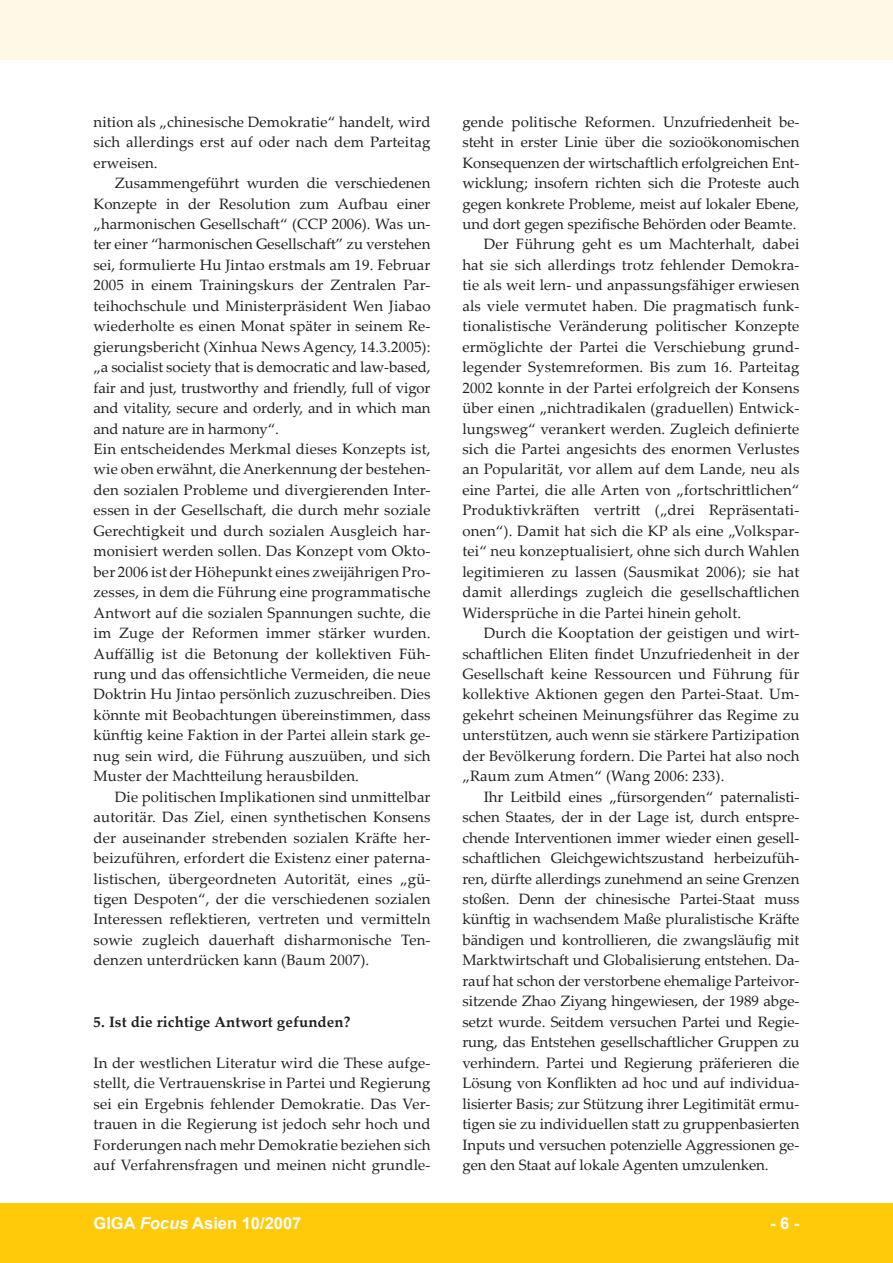
<style>
.page{position:relative;width:893px;height:1263px;background:#fff}
.page>*{position:absolute;margin:0;border:0;box-sizing:border-box;transform-origin:0 0}
.t1{font:700 16.5px "Arial";color:#fff}
.foc__text_flieÃ_text{font:15px/20.4px "Palatino Linotype";letter-spacing:.01em;color:#231f20;text-align:justify}
.foc__text_1_absatz_f{font:15px/20.4px "Palatino Linotype";letter-spacing:.01em;color:#231f20;text-align:justify}
.foc__text_Ã¼berschrif{font:700 15px "Palatino Linotype";letter-spacing:.01em;color:#231f20}
.s1{font-style:italic}
</style>
<div class="page">
<div style="left:0;top:1203px;width:893px;height:60px;background:#feca0a"></div>
<div style="left:0;top:0;width:893px;height:60px;background:#fef9e7"></div>
<p class="foc__text_flieÃ_text" style="left:94px;top:111px;width:338px">nition als „chinesische Demokratie“ handelt, wird sich allerdings erst auf oder nach dem Parteitag erweisen.</p>
<p class="foc__text_flieÃ_text" style="left:94px;top:172px;width:339px;text-indent:21px">Zusammengeführt wurden die verschiedenen Konzepte in der Resolution zum Aufbau einer „harmonischen Gesellschaft“ (CCP 2006). Was un&shy;ter einer “harmonischen Gesellschaft” zu verstehen sei, formulierte Hu Jintao erstmals am 19. Februar 2005 in einem Trainingskurs der Zentralen Par&shy;teihochschule und Ministerpräsident Wen Jiabao wiederholte es einen Monat später in seinem Re&shy;gierungsbericht (Xinhua News Agency, 14.3.2005): „a socialist society that is democratic and law-based, fair and just, trustworthy and friendly, full of vigor and vitality, secure and orderly, and in which man and nature are in harmony“.</p>
<p class="foc__text_1_absatz_f" style="left:94px;top:438px;width:339px">Ein entscheidendes Merkmal dieses Konzepts ist, wie oben erwähnt, die Anerkennung der bestehen&shy;den sozialen Probleme und divergierenden Inter&shy;essen in der Gesellschaft, die durch mehr soziale Gerechtigkeit und durch sozialen Ausgleich har&shy;monisiert werden sollen. Das Konzept vom Okto&shy;ber 2006 ist der Höhepunkt eines zweijährigen Pro&shy;zesses, in dem die Führung eine programmatische Antwort auf die sozialen Spannungen suchte, die im Zuge der Reformen immer stärker wurden.<br>Auffällig ist die Betonung der kollektiven Füh&shy;rung und das offensichtliche Vermeiden, die neue Doktrin Hu Jintao persönlich zuzuschreiben. Dies könnte mit Beobachtungen übereinstimmen, dass künftig keine Faktion in der Partei allein stark ge&shy;nug sein wird, die Führung auszuüben, und sich Muster der Machtteilung herausbilden.</p>
<p class="foc__text_flieÃ_text" style="left:94px;top:786px;width:338px;text-indent:21px">Die politischen Implikationen sind unmittelbar autoritär. Das Ziel, einen synthetischen Konsens der auseinander strebenden sozialen Kräfte her&shy;beizuführen, erfordert die Existenz einer paterna&shy;listischen, übergeordneten Autorität, eines „gü&shy;tigen Despoten“, der die verschiedenen sozialen Interessen reflektieren, vertreten und vermitteln sowie zugleich dauerhaft disharmonische Ten&shy;denzen unterdrücken kann (Baum 2007).</p>
<p class="foc__text_Ã¼berschrif" style="left:94px;top:1011px;width:259px">5. Ist die richtige Antwort gefunden?</p>
<p class="foc__text_1_absatz_f" style="left:94px;top:1052px;width:338px">In der westlichen Literatur wird die These aufge&shy;stellt, die Vertrauenskrise in Partei und Regierung sei ein Ergebnis fehlender Demokratie. Das Ver&shy;trauen in die Regierung ist jedoch sehr hoch und Forderungen nach mehr Demokratie beziehen sich auf Verfahrensfragen und meinen nicht grundle-</p>
<p class="foc__text_1_absatz_f" style="left:462px;top:111px;width:338px">gende politische Reformen. Unzufriedenheit be&shy;steht in erster Linie über die sozioökonomischen Konsequenzen der wirtschaftlich erfolgreichen Ent&shy;wicklung; insofern richten sich die Proteste auch gegen konkrete Probleme, meist auf lokaler Ebene, und dort gegen spezifische Behörden oder Beamte.</p>
<p class="foc__text_flieÃ_text" style="left:462px;top:234px;width:339px;text-indent:21px">Der Führung geht es um Machterhalt, dabei hat sie sich allerdings trotz fehlender Demokra&shy;tie als weit lern- und anpassungsfähiger erwiesen als viele vermutet haben. Die pragmatisch funk&shy;tionalistische Veränderung politischer Konzepte ermöglichte der Partei die Verschiebung grund&shy;legender Systemreformen. Bis zum 16. Parteitag 2002 konnte in der Partei erfolgreich der Konsens über einen „nichtradikalen (graduellen) Entwick&shy;lungsweg“ verankert werden. Zugleich definierte sich die Partei angesichts des enormen Verlustes an Popularität, vor allem auf dem Lande, neu als eine Partei, die alle Arten von „fortschrittlichen“ Produktivkräften vertritt („drei Repräsentati&shy;onen“). Damit hat sich die KP als eine „Volkspar&shy;tei“ neu konzeptualisiert, ohne sich durch Wahlen legitimieren zu lassen (Sausmikat 2006); sie hat damit allerdings zugleich die gesellschaftlichen Widersprüche in die Partei hinein geholt.</p>
<p class="foc__text_flieÃ_text" style="left:462px;top:622px;width:339px;text-indent:21px">Durch die Kooptation der geistigen und wirt&shy;schaftlichen Eliten findet Unzufriedenheit in der Gesellschaft keine Ressourcen und Führung für kollektive Aktionen gegen den Partei-Staat. Um&shy;gekehrt scheinen Meinungsführer das Regime zu unterstützen, auch wenn sie stärkere Partizipation der Bevölkerung fordern. Die Partei hat also noch „Raum zum Atmen“ (Wang 2006: 233).</p>
<p class="foc__text_flieÃ_text" style="left:462px;top:786px;width:338px;text-indent:21px">Ihr Leitbild eines „fürsorgenden“ paternalisti&shy;schen Staates, der in der Lage ist, durch entspre&shy;chende Interventionen immer wieder einen gesell&shy;schaftlichen Gleichgewichtszustand herbeizufüh&shy;ren, dürfte allerdings zunehmend an seine Grenzen stoßen. Denn der chinesische Partei-Staat muss künftig in wachsendem Maße pluralistische Kräfte bändigen und kontrollieren, die zwangsläufig mit Marktwirtschaft und Globalisierung entstehen. Da&shy;rauf hat schon der verstorbene ehemalige Parteivor&shy;sitzende Zhao Ziyang hingewiesen, der 1989 abge&shy;setzt wurde. Seitdem versuchen Partei und Regie&shy;rung, das Entstehen gesellschaftlicher Gruppen zu verhindern. Partei und Regierung präferieren die Lösung von Konflikten ad hoc und auf individua&shy;lisierter Basis; zur Stützung ihrer Legitimität ermu&shy;tigen sie zu individuellen statt zu gruppenbasierten Inputs und versuchen potenzielle Aggressionen ge&shy;gen den Staat auf lokale Agenten umzulenken.</p>
<p class="t1" style="left:94px;top:1212px;width:209px">GIGA <span class="s1">Focus</span> Asien 10/2007</p>
<p class="t1" style="left:770px;top:1212px;width:31px">- -</p>
</div>
